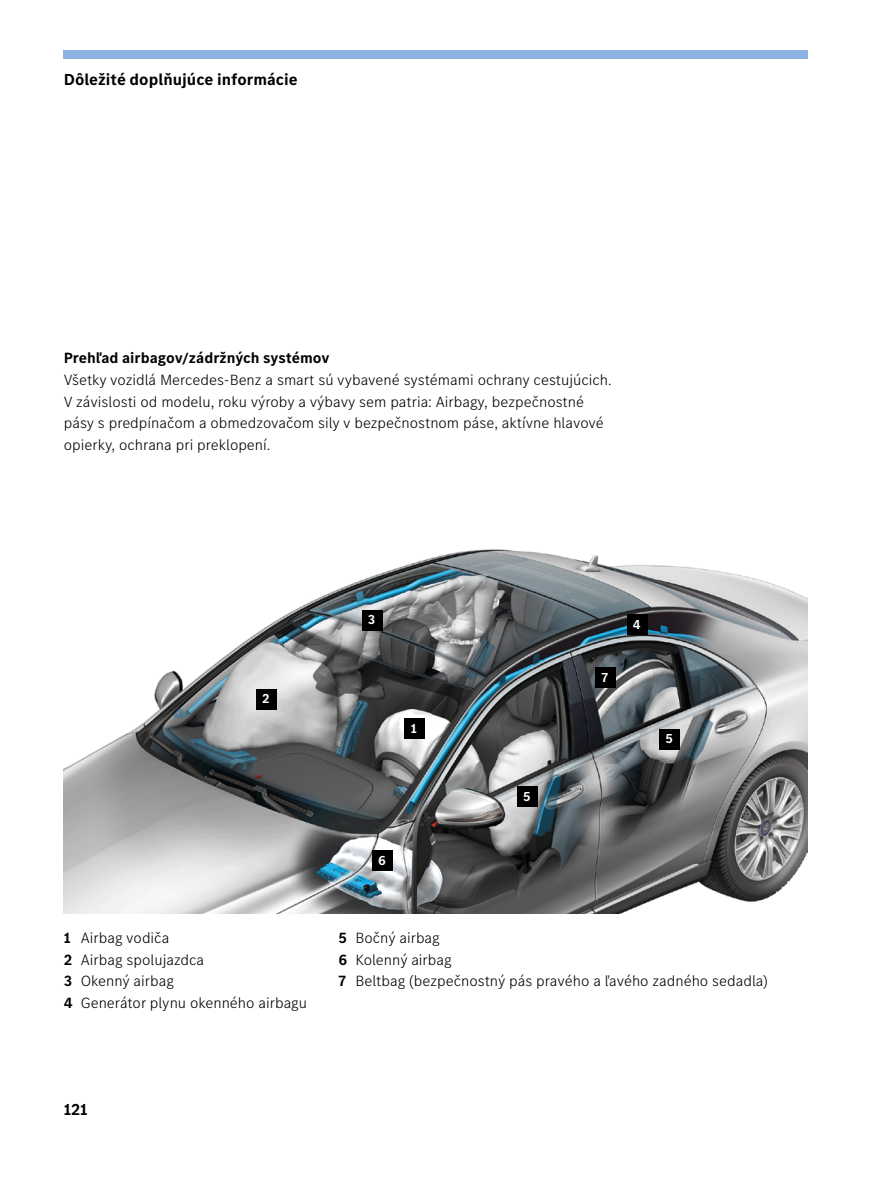
<style>
.page{position:relative;width:893px;height:1191px;background:#fff}
.page>*{position:absolute;margin:0;border:0;box-sizing:border-box;transform-origin:0 0}
.t1{font:700 16.5px "MB Corpo S Text";color:#000}
.t2{font:300 15.3px/21.5px "MB Corpo S Text";color:#000}
.t3{font:700 15.3px "MB Corpo S Text";color:#000}
.t4{font:700 13.5px "MB Corpo S Text";color:#fff}
.s1{font-weight:700}
</style>
<div class="page">
<div style="left:64px;top:50px;width:744px;height:8px;background:#8db3e2"></div>
<img style="left:64px;top:549px;width:744px;height:364px">
<div style="left:404px;top:718px;width:20px;height:21px;background:#000"></div>
<div style="left:256px;top:689px;width:21px;height:20px;background:#000"></div>
<div style="left:362px;top:610px;width:20px;height:20px;background:#000"></div>
<div style="left:627px;top:614px;width:20px;height:21px;background:#000"></div>
<div style="left:372px;top:850px;width:21px;height:21px;background:#000"></div>
<div style="left:517px;top:786px;width:20px;height:20px;background:#000"></div>
<div style="left:659px;top:729px;width:21px;height:20px;background:#000"></div>
<div style="left:595px;top:667px;width:21px;height:21px;background:#000"></div>
<p class="t1" style="left:64px;top:69px;width:235px">Dôležité doplňujúce informácie</p>
<p class="t3" style="left:64px;top:347px;width:267px">Prehľad airbagov/zádržných systémov</p>
<p class="t2" style="left:64px;top:369px;width:549px">Všetky vozidlá Mercedes-Benz a smart sú vybavené systémami ochrany cestujúcich.<br>V závislosti od modelu, roku výroby a výbavy sem patria: Airbagy, bezpečnostné pásy s predpínačom a obmedzovačom sily v bezpečnostnom páse, aktívne hlavové opierky, ochrana pri preklopení.</p>
<p class="t4" style="left:368px;top:611px;width:9px">3</p>
<p class="t4" style="left:633px;top:615px;width:9px">4</p>
<p class="t4" style="left:262px;top:690px;width:9px">2</p>
<p class="t2" style="left:64px;top:926px;width:245px"><span class="s1">1</span> Airbag vodiča<br><span class="s1">2</span> Airbag spolujazdca<br><span class="s1">3</span> Okenný airbag<br><span class="s1">4</span> Generátor plynu okenného airbagu</p>
<p class="t4" style="left:411px;top:719px;width:8px">1</p>
<p class="t4" style="left:378px;top:851px;width:9px">6</p>
<p class="t4" style="left:523px;top:787px;width:9px">5</p>
<p class="t4" style="left:601px;top:668px;width:8px">7</p>
<p class="t4" style="left:665px;top:730px;width:9px">5</p>
<p class="t2" style="left:338px;top:926px;width:431px"><span class="s1">5</span> Bočný airbag<br><span class="s1">6</span> Kolenný airbag<br><span class="s1">7</span> Beltbag (bezpečnostný pás pravého a ľavého zadného sedadla)</p>
<p class="t1" style="left:64px;top:1098px;width:25px">121</p>
</div>
